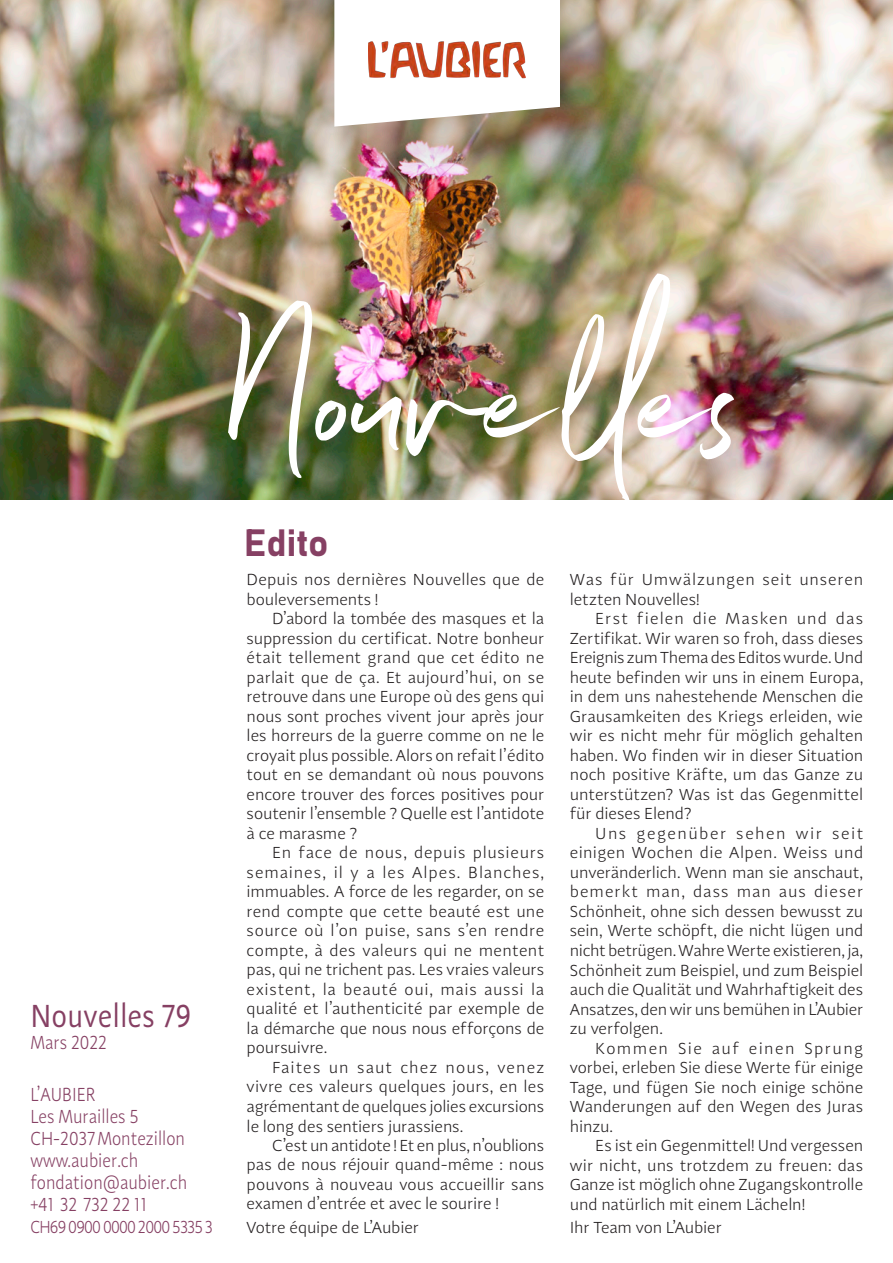
<style>
.page{position:relative;width:893px;height:1263px;background:#fff}
.page>*{position:absolute;margin:0;border:0;box-sizing:border-box;transform-origin:0 0}
.Texte_courant_gris_h{font:195.75px "Northwell Clean Alt";letter-spacing:.025em;color:#fff}
.Titre_gros{font:37.5px "Bahnschrift";color:#864063}
.t1{font:33px "Adagio Sans";color:#864063;scale:.85 1}
.t2{font:300 19.5px "Adagio Sans";color:#864063;scale:.85 1}
.t3{font:300 18px "Adagio Sans";letter-spacing:-.05em;color:#864063;scale:.85 1}
.Texte_courant_FR{font:300 16.5px/19.5px "Adagio Sans";letter-spacing:-.005em;color:#231f20;text-align:justify}
.Texte_courant_DE{font:300 16.5px/19.5px "Adagio Sans";letter-spacing:-.005em;color:#231f20;text-align:justify}
.Texte_courant_DE-2{font:300 16.5px/19.5px "Adagio Sans";letter-spacing:.045em;color:#231f20}
</style>
<div class="page">
<img style="left:0;top:0;width:893px;height:500px">
<div style="left:233px;top:0;width:428px;height:223px;background:#231f20;opacity:.33"></div>
<svg style="left:334px;top:0;width:226px;height:127px"></svg>
<img style="left:369px;top:41px;width:157px;height:38px">
<p class="t1" style="left:31px;top:995px;width:191px">Nouvelles 79</p>
<p class="t2" style="left:31px;top:1030px;width:92px">Mars 2022</p>
<p class="t2" style="left:31px;top:1083px;width:78px">L’AUBIER</p>
<p class="t2" style="left:31px;top:1105px;width:129px">Les Murailles 5</p>
<p class="t2" style="left:31px;top:1127px;width:183px">CH-2037Montezillon</p>
<p class="t2" style="left:31px;top:1149px;width:128px">www.aubier.ch</p>
<p class="t2" style="left:31px;top:1171px;width:186px">fondation@aubier.ch</p>
<p class="t2" style="left:31px;top:1192px;width:138px">+41 32 732 22 11</p>
<p class="t3" style="left:31px;top:1216px;width:216px">CH69 0900 0000 2000 5335 3</p>
<p class="Texte_courant_gris_h" style="left:224px;top:258px;width:524px">Nouvelles</p>
<p class="Titre_gros" style="left:244px;top:514px;width:86px">Edito</p>
<p class="Texte_courant_FR" style="left:247px;top:570px;width:299px">Depuis nos dernières Nouvelles que de bouleversements !</p>
<p class="Texte_courant_FR" style="left:247px;top:609px;width:299px;text-indent:26px">D’abord la tombée des masques et la suppression du certificat. Notre bonheur était tellement grand que cet édito ne parlait que de ça. Et aujourd’hui, on se retrouve dans une Europe où des gens qui nous sont proches vivent jour après jour les horreurs de la guerre comme on ne le croyait plus possible. Alors on refait l’édito tout en se demandant où nous pouvons encore trouver des forces positives pour soutenir l’ensemble ? Quelle est l’antidote à ce marasme ?</p>
<p class="Texte_courant_FR" style="left:247px;top:843px;width:299px;text-indent:26px">En face de nous, depuis plusieurs semaines, il y a les Alpes. Blanches, immuables. A force de les regarder, on se rend compte que cette beauté est une source où l’on puise, sans s’en rendre compte, à des valeurs qui ne mentent pas, qui ne trichent pas. Les vraies valeurs existent, la beauté oui, mais aussi la qualité et l’authenticité par exemple de la démarche que nous nous efforçons de poursuivre.</p>
<p class="Texte_courant_FR" style="left:247px;top:1058px;width:299px;text-indent:26px">Faites un saut chez nous, venez vivre ces valeurs quelques jours, en les agrémentant de quelques jolies excursions le long des sentiers jurassiens.</p>
<p class="Texte_courant_FR" style="left:247px;top:1136px;width:299px;text-indent:26px">C’est un antidote ! Et en plus, n’oublions pas de nous réjouir quand-même : nous pouvons à nouveau vous accueillir sans examen d’entrée et avec le sourire !</p>
<p class="Texte_courant_FR" style="left:247px;top:1218px;width:174px">Votre équipe de L’Aubier</p>
<p class="Texte_courant_DE-2" style="left:570px;top:570px;width:295px">Was für Umwälzungen seit unseren letzten Nouvelles!</p>
<p class="Texte_courant_DE" style="left:570px;top:609px;width:295px;text-indent:26px">Erst fielen die Masken und das Zertifikat. Wir waren so froh, dass dieses Ereignis zum Thema des Editos wurde. Und heute befinden wir uns in einem Europa, in dem uns nahestehende Menschen die Grausamkeiten des Kriegs erleiden, wie wir es nicht mehr für möglich gehalten haben. Wo finden wir in dieser Situation noch positive Kräfte, um das Ganze zu unterstützen? Was ist das Gegenmittel für dieses Elend?</p>
<p class="Texte_courant_DE" style="left:570px;top:824px;width:295px;text-indent:26px">Uns gegenüber sehen wir seit einigen Wochen die Alpen. Weiss und unveränderlich. Wenn man sie anschaut, bemerkt man, dass man aus dieser Schönheit, ohne sich dessen bewusst zu sein, Werte schöpft, die nicht lügen und nicht betrügen. Wahre Werte existieren, ja, Schönheit zum Beispiel, und zum Beispiel auch die Qualität und Wahrhaftigkeit des Ansatzes, den wir uns bemühen in L’Aubier zu verfolgen.</p>
<p class="Texte_courant_DE" style="left:570px;top:1038px;width:295px;text-indent:26px">Kommen Sie auf einen Sprung vorbei, erleben Sie diese Werte für einige Tage, und fügen Sie noch einige schöne Wanderungen auf den Wegen des Juras hinzu.</p>
<p class="Texte_courant_DE" style="left:570px;top:1136px;width:295px;text-indent:26px">Es ist ein Gegenmittel! Und vergessen wir nicht, uns trotzdem zu freuen: das Ganze ist möglich ohne Zugangskontrolle und natürlich mit einem Lächeln!</p>
<p class="Texte_courant_DE" style="left:570px;top:1218px;width:153px">Ihr Team von L’Aubier</p>
</div>
